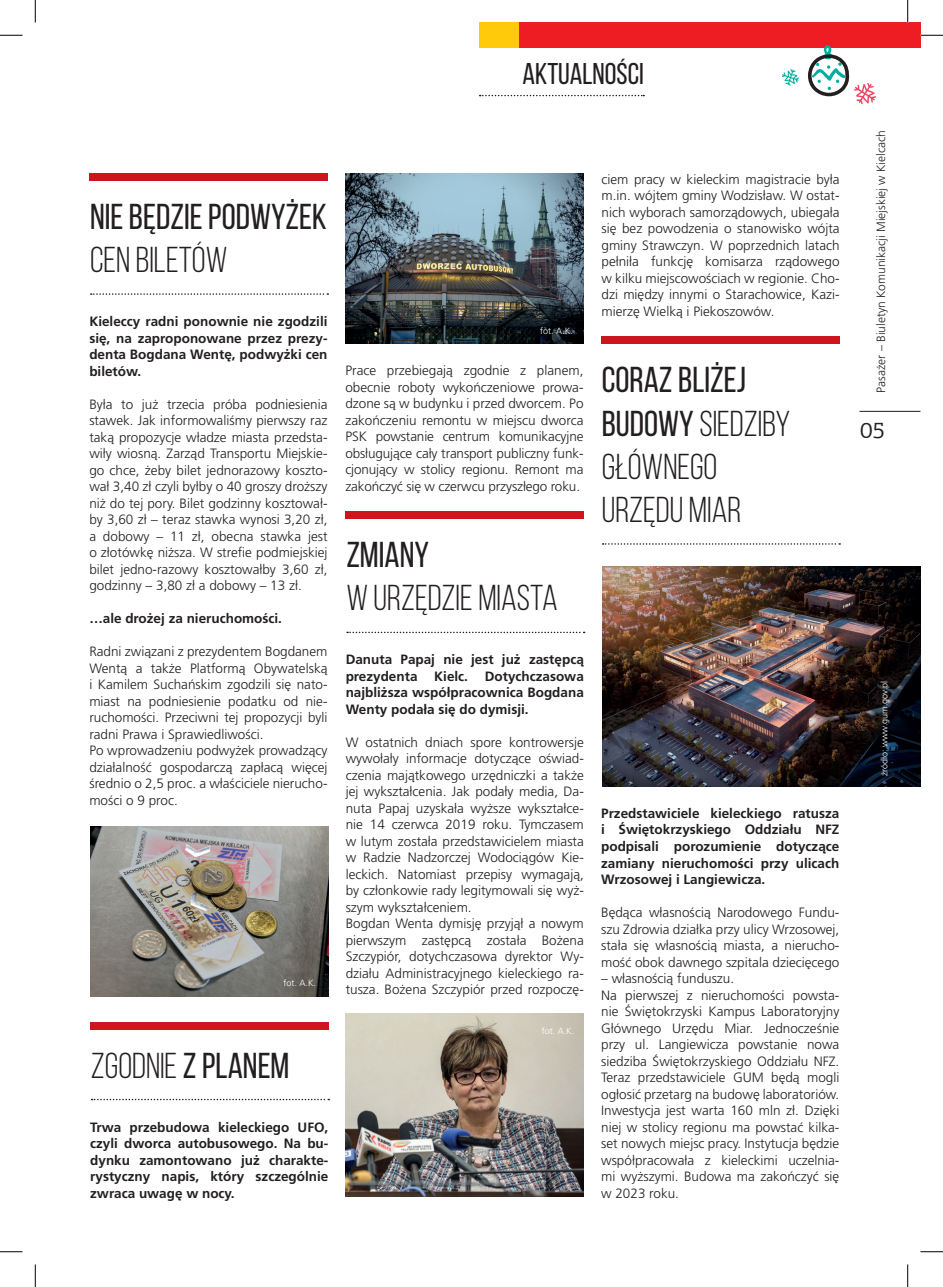
<style>
.page{position:relative;width:943px;height:1287px;background:#fff}
.page>*{position:absolute;margin:0;border:0;box-sizing:border-box;transform-origin:0 0}
.t1{font:36px/43.2px "Bebas Neue";color:#231f20}
.t2{font:36px "Bebas Neue";color:#231f20}
.t3{font:30px "Bebas Neue";color:#231f20}
.t4{font:22.5px "PF Agora Slab Pro";color:#231f20}
.t5{font:300 13.5px/16.5px "Frutiger LT Pl";color:#231f20;text-align:justify}
.t6{font:700 13.5px/16.5px "Frutiger LT Pl";color:#231f20;text-align:justify}
.t7{font:300 12px "Frutiger LT Pl";color:#231f20}
.t8{font:300 9px "Frutiger LT Pl";color:#fff}
.s1{font-style:inherit}
</style>
<div class="page">
<img style="left:90px;top:826px;width:238px;height:170px">
<img style="left:602px;top:567px;width:318px;height:219px">
<img style="left:345px;top:1013px;width:238px;height:183px">
<img style="left:345px;top:173px;width:238px;height:171px">
<div style="left:89px;top:173px;width:238px;height:8px;background:#cd151d"></div>
<div style="left:601px;top:337px;width:238px;height:7px;background:#cd151d"></div>
<div style="left:345px;top:512px;width:238px;height:7px;background:#cd151d"></div>
<svg style="left:91px;top:293px;width:237px;height:2px"></svg>
<svg style="left:602px;top:543px;width:237px;height:2px"></svg>
<svg style="left:347px;top:631px;width:237px;height:2px"></svg>
<div style="left:90px;top:1022px;width:238px;height:7px;background:#cd151d"></div>
<svg style="left:92px;top:1098px;width:237px;height:2px"></svg>
<div style="left:518px;top:22px;width:402px;height:26px;background:#ee1d23"></div>
<div style="left:478px;top:22px;width:40px;height:26px;background:#feca0a"></div>
<svg style="left:479px;top:95px;width:165px;height:1px"></svg>
<hr style="left:859px;top:411px;width:61px;height:1px;background:#231f20">
<svg style="left:782px;top:69px;width:17px;height:17px"></svg>
<svg style="left:808px;top:45px;width:68px;height:60px"></svg>
<hr style="left:906px;top:0;width:2px;height:23px;background:#fff">
<svg style="left:0;top:35px;width:22px;height:1px"></svg>
<svg style="left:920px;top:35px;width:22px;height:1px"></svg>
<svg style="left:0;top:1251px;width:22px;height:1px"></svg>
<svg style="left:920px;top:1251px;width:22px;height:1px"></svg>
<svg style="left:35px;top:0;width:1px;height:23px"></svg>
<svg style="left:35px;top:1264px;width:1px;height:23px"></svg>
<svg style="left:907px;top:0;width:1px;height:23px"></svg>
<svg style="left:907px;top:1264px;width:1px;height:23px"></svg>
<h2 class="t3" style="left:522px;top:57px;width:123px">AKTUALNOŚCI</h2>
<h1 class="t2" style="left:90px;top:197px;width:238px">NIE BĘDZIE PODWYŻEK</h1>
<h1 class="t1" style="left:90px;top:238px;width:139px">CEN BILETÓW</h1>
<p class="t6" style="left:89px;top:313px;width:239px">Kieleccy radni ponownie nie zgodzili się, na zaproponowane przez prezy&shy;denta Bogdana Wentę, podwyżki cen biletów.</p>
<p class="t5" style="left:89px;top:396px;width:239px">Była to już trzecia próba podniesienia stawek. Jak informowaliśmy pierwszy raz taką propozycje władze miasta przedsta&shy;wiły wiosną. Zarząd Transportu Miejskie&shy;go chce, żeby bilet jednorazowy koszto&shy;wał 3,40 zł czyli byłby o 40 groszy droższy niż do tej pory. Bilet godzinny kosztował&shy;by 3,60 zł – teraz stawka wynosi 3,20 zł, a dobowy – 11 zł, obecna stawka jest o złotówkę niższa. W strefie podmiejskiej bilet jedno-razowy kosztowałby 3,60 zł, godzinny – 3,80 zł a dobowy – 13 zł.</p>
<p class="t6" style="left:89px;top:610px;width:194px">…ale drożej za nieruchomości.</p>
<p class="t5" style="left:89px;top:643px;width:239px;text-align:left">Radni związani z prezydentem Bogdanem Wentą a także Platformą Obywatelską i Kamilem Suchańskim zgodzili się nato&shy;miast na podniesienie podatku od nie&shy;ruchomości. Przeciwni tej propozycji byli radni Prawa i Sprawiedliwości.<br>Po wprowadzeniu podwyżek prowadzący działalność gospodarczą zapłacą więcej średnio o 2,5 proc. a właściciele nierucho&shy;mości o 9 proc.</p>
<p class="t8" style="left:283px;top:978px;width:34px">fot. A.K.</p>
<h1 class="t1" style="left:91px;top:1043px;width:200px">ZGODNIE <span class="s1">Z PLANEM</span></h1>
<p class="t8" style="left:540px;top:326px;width:34px">fot. A.K.</p>
<p class="t5" style="left:345px;top:362px;width:239px">Prace przebiegają zgodnie z planem, obecnie roboty wykończeniowe prowa&shy;dzone są w budynku i przed dworcem. Po zakończeniu remontu w miejscu dworca PSK powstanie centrum komunikacyjne obsługujące cały transport publiczny funk&shy;cjonujący w stolicy regionu. Remont ma zakończyć się w czerwcu przyszłego roku.</p>
<h1 class="t2" style="left:346px;top:535px;width:84px">ZMIANY</h1>
<h1 class="t1" style="left:346px;top:576px;width:213px">W URZĘDZIE MIASTA</h1>
<p class="t6" style="left:345px;top:651px;width:239px">Danuta Papaj nie jest już zastępcą prezydenta Kielc. Dotychczasowa najbliższa współpracownica Bogdana Wenty podała się do dymisji.</p>
<p class="t5" style="left:345px;top:734px;width:239px;text-align:left">W ostatnich dniach spore kontrowersje wywołały informacje dotyczące oświad&shy;czenia majątkowego urzędniczki a także jej wykształcenia. Jak podały media, Da&shy;nuta Papaj uzyskała wyższe wykształce&shy;nie 14 czerwca 2019 roku. Tymczasem w lutym została przedstawicielem miasta w Radzie Nadzorczej Wodociągów Kie&shy;leckich. Natomiast przepisy wymagają, by członkowie rady legitymowali się wyż&shy;szym wykształceniem.<br>Bogdan Wenta dymisję przyjął a nowym pierwszym zastępcą została Bożena Szczypiór, dotychczasowa dyrektor Wy&shy;działu Administracyjnego kieleckiego ra&shy;tusza. Bożena Szczypiór przed rozpoczę-</p>
<p class="t8" style="left:541px;top:1026px;width:34px">fot. A.K.</p>
<p class="t6" style="left:90px;top:1118px;width:239px">Trwa przebudowa kieleckiego UFO, czyli dworca autobusowego. Na bu&shy;dynku zamontowano już charakte&shy;rystyczny napis, który szczególnie zwraca uwagę w nocy.</p>
<p class="t5" style="left:601px;top:171px;width:239px">ciem pracy w kieleckim magistracie była m.in. wójtem gminy Wodzisław. W ostat&shy;nich wyborach samorządowych, ubiegała się bez powodzenia o stanowisko wójta gminy Strawczyn. W poprzednich latach pełniła funkcję komisarza rządowego w kilku miejscowościach w regionie. Cho&shy;dzi między innymi o Starachowice, Kazi&shy;mierzę Wielką i Piekoszowów.</p>
<h1 class="t1" style="left:601px;top:358px;width:190px"><span class="s1">CORAZ BLIŻEJ<br>BUDOWY</span> SIEDZIBY<br>GŁÓWNEGO<br>URZĘDU MIAR</h1>
<p class="t6" style="left:601px;top:805px;width:239px">Przedstawiciele kieleckiego ratusza i Świętokrzyskiego Oddziału NFZ podpisali porozumienie dotyczące zamiany nieruchomości przy ulicach Wrzosowej i Langiewicza.</p>
<p class="t5" style="left:601px;top:904px;width:239px">Będąca własnością Narodowego Fundu&shy;szu Zdrowia działka przy ulicy Wrzosowej, stała się własnością miasta, a nierucho&shy;mość obok dawnego szpitala dziecięcego</p>
<p class="t5" style="left:601px;top:970px;width:239px;text-align:left">– własnością funduszu.<br>Na pierwszej z nieruchomości powsta&shy;nie Świętokrzyski Kampus Laboratoryjny Głównego Urzędu Miar. Jednocześnie przy ul. Langiewicza powstanie nowa siedziba Świętokrzyskiego Oddziału NFZ.<br>Teraz przedstawiciele GUM będą mogli ogłosić przetarg na budowę laboratoriów.<br>Inwestycja jest warta 160 mln zł. Dzięki niej w stolicy regionu ma powstać kilka&shy;set nowych miejsc pracy. Instytucja będzie współpracowała z kieleckimi uczelnia&shy;mi wyższymi. Budowa ma zakończyć się w 2023 roku.</p>
<p class="t7" style="left:873px;top:393px;width:264px;rotate:-90deg">Pasażer – Biuletyn Komunikacji Miejskiej w Kielcach</p>
<h3 class="t4" style="left:859px;top:416px;width:27px">05</h3>
<p class="t8" style="left:879px;top:775px;width:96px;rotate:-90deg">żródło: www.gum.gov.pl</p>
</div>
